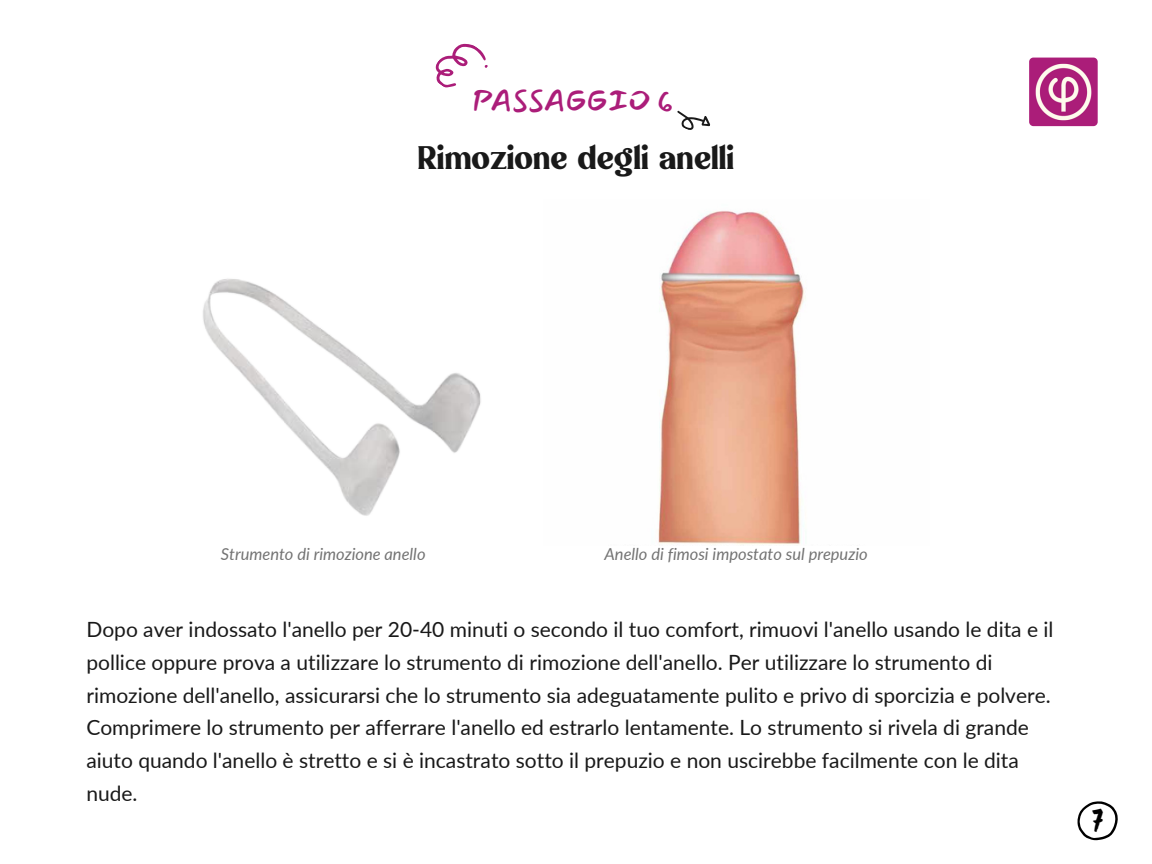
<style>
.page{position:relative;width:1152px;height:864px;background:#fff}
.page>*{position:absolute;margin:0;border:0;box-sizing:border-box;transform-origin:0 0}
.t1{font:37.5px "Magzo Alt";color:#191919}
.t2{font:30px "Mansalva";color:#ab1d79}
.t3{font:29.25px "Abys";color:#000}
.t4{font:21px/32.7px "Lato";color:#191919}
.t5{font:italic 16.5px "Lato";color:#737373}
</style>
<div class="page">
<svg style="left:435px;top:43px;width:53px;height:45px"></svg>
<svg style="left:677px;top:110px;width:34px;height:20px"></svg>
<img style="left:1029px;top:58px;width:69px;height:68px;border-radius:4px">
<svg style="left:1077px;top:801px;width:41px;height:39px"></svg>
<img style="left:658px;top:211px;width:148px;height:334px">
<img style="left:203px;top:278px;width:278px;height:238px">
<p class="t2" style="left:473px;top:84px;width:202px">PASSAGGIO 6</p>
<p class="t1" style="left:418px;top:141px;width:318px">Rimozione degli anelli</p>
<p class="t5" style="left:221px;top:544px;width:206px">Strumento di rimozione anello</p>
<p class="t5" style="left:605px;top:544px;width:265px">Anello di fimosi impostato sul prepuzio</p>
<p class="t4" style="left:86px;top:613px;width:969px">Dopo aver indossato l'anello per 20-40 minuti o secondo il tuo comfort, rimuovi l'anello usando le dita e il pollice oppure prova a utilizzare lo strumento di rimozione dell'anello. Per utilizzare lo strumento di rimozione dell'anello, assicurarsi che lo strumento sia adeguatamente pulito e privo di sporcizia e polvere.<br>Comprimere lo strumento per afferrare l'anello ed estrarlo lentamente. Lo strumento si rivela di grande aiuto quando l'anello è stretto e si è incastrato sotto il prepuzio e non uscirebbe facilmente con le dita nude.</p>
<p class="t3" style="left:1091px;top:803px;width:14px">7</p>
</div>
